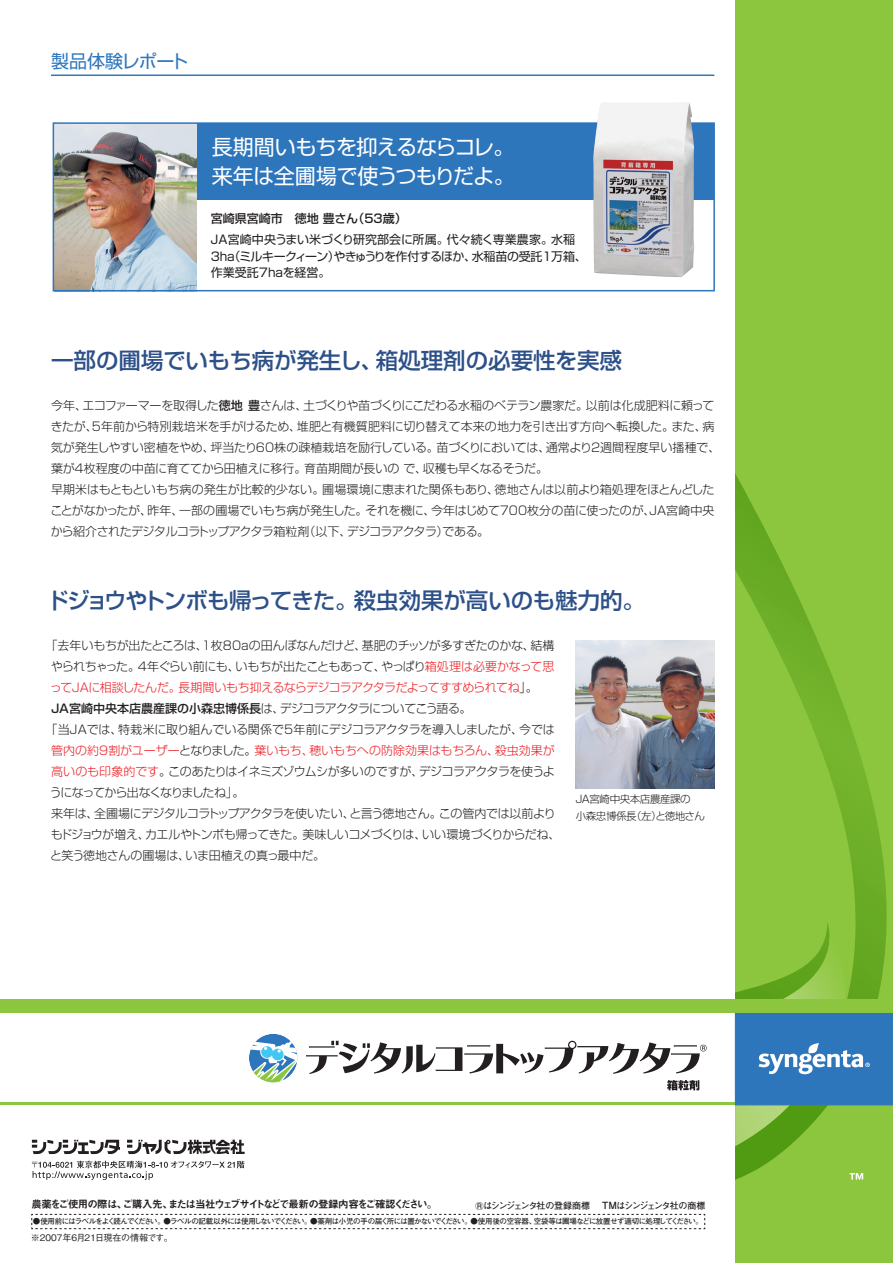
<style>
.page{position:relative;width:893px;height:1263px;background:#fff}
.page>*{position:absolute;margin:0;border:0;box-sizing:border-box;transform-origin:0 0}
.t1{font:500 22.5px "Shin Go Pro";letter-spacing:-.01em;color:#2d5089}
.t2{font:21px "Shin Go Pro";letter-spacing:-.025em;color:#fff}
.t3{font:18px "Shin Go Pro";letter-spacing:-.02em;color:#2e76bc}
.t4{font:300 12px/21px "Shin Go Pro";letter-spacing:-.035em;color:#231f20;text-align:justify}
.t5{font:12px/16.5px "Shin Go Pro";letter-spacing:-.02em;color:#231f20}
.t6{font:300 12px "Shin Go Pro";letter-spacing:-.065em;color:#231f20}
.t7{font:500 12px "Shin Go Pro";color:#231f20}
.t8{font:10.5px "Midashi Go Pro MB31";letter-spacing:-.105em;color:#231f20}
.t9{font:300 10.5px "Shin Go Pro";letter-spacing:-.04em;color:#231f20}
.t10{font:700 9px "Futo Go B101 Pro";letter-spacing:-.135em;color:#231f20}
.t11{font:500 9px "Gothic BBB Pro";letter-spacing:-.015em;color:#231f20}
.t12{font:700 7.5px "Futo Go B101 Pro";letter-spacing:-.085em;color:#231f20}
.s1{font-weight:500}
.s2{color:#ee1d23}
.s3{font-size:10.8px}
.s4{font-size:9.9px}
</style>
<div class="page">
<hr style="left:0;top:1102px;width:893px;height:3px;background:#8bc63e">
<div style="left:735px;top:0;width:158px;height:1263px;background:#8bc63e"></div>
<svg style="left:735px;top:473px;width:152px;height:707px"></svg>
<svg style="left:849px;top:1173px;width:14px;height:6px"></svg>
<svg style="left:32px;top:1140px;width:88px;height:14px"></svg>
<svg style="left:127px;top:1140px;width:118px;height:14px"></svg>
<svg style="left:32px;top:1161px;width:212px;height:19px"></svg>
<svg style="left:667px;top:1080px;width:32px;height:10px"></svg>
<svg style="left:306px;top:1041px;width:401px;height:33px"></svg>
<div style="left:249px;top:1034px;width:49px;height:48px;background:#2e76bc;border-radius:50%"></div>
<svg style="left:249px;top:1038px;width:49px;height:44px"></svg>
<div style="left:735px;top:1000px;width:158px;height:105px;background:#2e76bc"></div>
<svg style="left:735px;top:936px;width:135px;height:210px"></svg>
<div style="left:0;top:1000px;width:893px;height:13px;background:#8bc63e"></div>
<svg style="left:31px;top:1214px;width:674px;height:15px"></svg>
<hr style="left:51px;top:75px;width:663px;height:1px;background:#2e76bc">
<div style="left:53px;top:123px;width:661px;height:77px;background:#2e76bc"></div>
<img style="left:56px;top:125px;width:140px;height:163px">
<div style="left:53px;top:122px;width:662px;height:169px;border:2px solid #2e76bc"></div>
<img style="left:576px;top:640px;width:138px;height:148px">
<img style="left:593px;top:102px;width:101px;height:175px">
<p class="t3" style="left:51px;top:47px;width:139px">製品体験レポート</p>
<p class="t2" style="left:212px;top:130px;width:304px">長期間いもちを抑えるならコレ。</p>
<p class="t2" style="left:212px;top:159px;width:304px">来年は全圃場で使うつもりだよ。</p>
<p class="t7" style="left:211px;top:209px;width:197px">宮崎県宮崎市　徳地 豊さん（53歳）</p>
<p class="t5" style="left:211px;top:230px;width:377px">JA宮崎中央うまい米づくり研究部会に所属。代々続く専業農家。水稲<br>3ha（ミルキークィーン）やきゅうりを作付するほか、水稲苗の受託1万箱、作業受託7haを経営。</p>
<p class="t1" style="left:51px;top:341px;width:572px">一部の圃場でいもち病が発生し、箱処理剤の必要性を実感</p>
<p class="t4" style="left:51px;top:394px;width:671px;text-align:left">今年、エコファーマーを取得した<span class="s1">徳地 豊</span>さんは、土づくりや苗づくりにこだわる水稲のベテラン農家だ。以前は化成肥料に頼ってきたが、5年前から特別栽培米を手がけるため、堆肥と有機質肥料に切り替えて本来の地力を引き出す方向へ転換した。また、病気が発生しやすい密植をやめ、坪当たり60株の疎植栽培を励行している。苗づくりにおいては、通常より2週間程度早い播種で、葉が4枚程度の中苗に育ててから田植えに移行。育苗期間が長いの で、収穫も早くなるそうだ。</p>
<p class="t4" style="left:50px;top:478px;width:666px">早期米はもともといもち病の発生が比較的少ない。圃場環境に恵まれた関係もあり、徳地さんは以前より箱処理をほとんどしたことがなかったが、昨年、一部の圃場でいもち病が発生した。それを機に、今年はじめて700枚分の苗に使ったのが、JA宮崎中央から紹介されたデジタルコラトップアクタラ箱粒剤（以下、デジコラアクタラ）である。</p>
<p class="t1" style="left:46px;top:581px;width:600px">ドジョウやトンボも帰ってきた。殺虫効果が高いのも魅力的。</p>
<p class="t4" style="left:50px;top:634px;width:506px;text-indent:-4px">「去年いもちが出たところは、1枚80aの田んぼなんだけど、基肥のチッソが多すぎたのかな、結構やられちゃった。4年ぐらい前にも、いもちが出たこともあって、やっぱり<span class="s2">箱処理は必要かなって思ってJAに相談したんだ。長期間いもち抑えるならデジコラアクタラだよってすすめられてね</span>」。</p>
<p class="t6" style="left:51px;top:699px;width:422px"><span class="s1">JA宮崎中央本店農産課の小森忠博係長</span>は、デジコラアクタラについてこう語る。</p>
<p class="t4" style="left:50px;top:718px;width:506px;text-indent:-4px">「当JAでは、特栽米に取り組んでいる関係で5年前にデジコラアクタラを導入しましたが、今では<span class="s2">管内の約9割がユーザー</span>となりました。<span class="s2">葉いもち、穂いもちへの防除効果はもちろん、殺虫効果が高いのも印象的です</span>。このあたりはイネミズゾウムシが多いのですが、デジコラアクタラを使うようになってから出なくなりましたね」。</p>
<p class="t4" style="left:50px;top:802px;width:512px;text-align:left">来年は、全圃場にデジタルコラトップアクタラを使いたい、と言う徳地さん。この管内では以前よりもドジョウが増え、カエルやトンボも帰ってきた。美味しいコメづくりは、いい環境づくりからだね、と笑う徳地さんの圃場は、いま田植えの真っ最中だ。</p>
<p class="t9" style="left:576px;top:791px;width:116px">JA宮崎中央本店農産課の</p>
<p class="t9" style="left:576px;top:807px;width:131px">小森忠博係長（左）と徳地さん</p>
<p class="t8" style="left:31px;top:1196px;width:407px">農薬をご使用の際は、ご購入先、または当社ウェブサイトなどで最新の登録内容をご確認ください。</p>
<p class="t10" style="left:475px;top:1198px;width:232px"><span class="s3">®</span>はシンジェンタ社の登録商標 <span class="s4">TM</span>はシンジェンタ社の商標</p>
<p class="t12" style="left:33px;top:1215px;width:671px">●使用前にはラベルをよく読んでください。●ラベルの記載以外には使用しないでください。●薬剤は小児の手の届く所には置かないでください。●使用後の空容器、空袋等は圃場などに放置せず適切に処理してください。</p>
<p class="t11" style="left:31px;top:1230px;width:143px">※2007年6月21日現在の情報です。</p>
</div>
